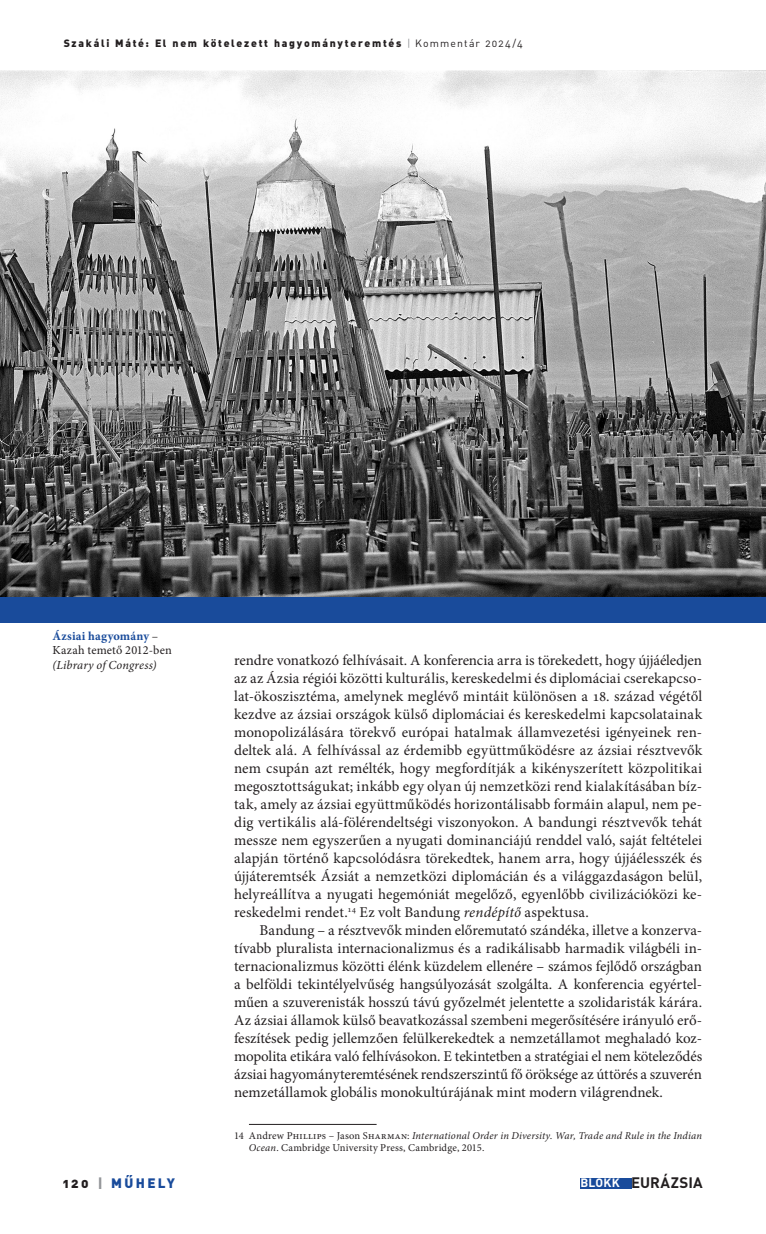
<style>
.page{position:relative;width:766px;height:1234px;background:#fff}
.page>*{position:absolute;margin:0;border:0;box-sizing:border-box;transform-origin:0 0}
._9_-_kenyér_2_---_10_pt{font:15px/18px "Minion Pro";letter-spacing:.005em;color:#231f20;text-align:justify}
.t1{font:700 15px "DIN Alt PFL";letter-spacing:.06em;color:#231f20}
.t2{font:13.5px "DIN Alt Blk PFL";letter-spacing:.2em;color:#194b9b}
._1000_-_képaláírás{font:12.3px/14.7px "Minion Pro";letter-spacing:.01em;color:#231f20}
._1000_-_képaláírás-2{font:italic 12.3px "Minion Pro";letter-spacing:.01em;color:#231f20}
._20_-_lábjegyzet{font:10.5px/12.3px "Minion Pro";letter-spacing:.005em;color:#231f20}
.t3{font:10.5px "DIN Alt Blk PFL";letter-spacing:.17em;color:#231f20}
.s1{font-family:"DIN Alt PFL";color:#939598}
.s2{font-family:"DIN Alt PFL"}
.s3{font-weight:700;color:#194b9b}
.s4{font-style:italic}
.s5{color:#231f20}
.s6{color:#939598}
.s7{font-size:12px;color:#fff}
</style>
<div class="page">
<div style="left:580px;top:1177px;width:52px;height:11px;background:#194b9b"></div>
<hr style="left:249px;top:1123px;width:127px;height:1px;background:#231f20">
<img style="left:0;top:70px;width:765px;height:526px">
<div style="left:0;top:596px;width:765px;height:26px;background:#194b9b"></div>
<p class="t3" style="left:64px;top:36px;width:459px">Szakáli Máté: El nem kötelezett hagyományteremtés <span class="s1">|</span> <span class="s2">Kommentár 2024/4</span></p>
<p class="_1000_-_képaláírás" style="left:52px;top:628px;width:121px"><span class="s3">Ázsiai hagyomány</span> –<br>Kazah temető 2012-ben</p>
<p class="_1000_-_képaláírás-2" style="left:52px;top:656px;width:105px">(Library of Congress)</p>
<p class="_9_-_kenyér_2_---_10_pt" style="left:234px;top:651px;width:469px">rendre vonatkozó felhívásait. A konferencia arra is törekedett, hogy újjáéledjen az az Ázsia régiói közötti kulturális, kereskedelmi és diplomáciai cserekapcso&shy;lat-ökoszisztéma, amelynek meglévő mintáit különösen a 18. század végétől kezdve az ázsiai országok külső diplomáciai és kereskedelmi kapcsolatainak monopolizálására törekvő európai hatalmak államvezetési igényeinek ren&shy;deltek alá. A felhívással az érdemibb együttműködésre az ázsiai résztvevők nem csupán azt remélték, hogy megfordítják a kikényszerített közpolitikai megosztottságukat; inkább egy olyan új nemzetközi rend kialakításában bíz&shy;tak, amely az ázsiai együttműködés horizontálisabb formáin alapul, nem pe&shy;dig vertikális alá-fölérendeltségi viszonyokon. A bandungi résztvevők tehát messze nem egyszerűen a nyugati dominanciájú renddel való, saját feltételei alapján történő kapcsolódásra törekedtek, hanem arra, hogy újjáélesszék és újjáteremtsék Ázsiát a nemzetközi diplomácián és a világgazdaságon belül, helyreállítva a nyugati hegemóniát megelőző, egyenlőbb civilizációközi ke&shy;reskedelmi rendet.<sup>14</sup> Ez volt Bandung <span class="s4">rendépítő</span> aspektusa.</p>
<p class="_9_-_kenyér_2_---_10_pt" style="left:234px;top:921px;width:469px;text-indent:26px">Bandung – a résztvevők minden előremutató szándéka, illetve a konzerva&shy;tívabb pluralista internacionalizmus és a radikálisabb harmadik világbéli in&shy;ternacionalizmus közötti élénk küzdelem ellenére – számos fejlődő országban a belföldi tekintélyelvűség hangsúlyozását szolgálta. A konferencia egyértel&shy;műen a szuverenisták hosszú távú győzelmét jelentette a szolidaristák kárára.<br>Az ázsiai államok külső beavatkozással szembeni megerősítésére irányuló erő&shy;feszítések pedig jellemzően felülkerekedtek a nemzetállamot meghaladó koz&shy;mopolita etikára való felhívásokon. E tekintetben a stratégiai el nem köteleződés ázsiai hagyományteremtésének rendszerszintű fő öröksége az úttörés a szuverén nemzetállamok globális monokultúrájának mint modern világrendnek.</p>
<p class="_20_-_lábjegyzet" style="left:249px;top:1129px;width:454px;text-indent:-15px">14 Andrew Phillips – Jason Sharman: <span class="s4">International Order in Diversity. War, Trade and Rule in the Indian<br>Ocean</span>. Cambridge University Press, Cambridge, 2015.</p>
<p class="t2" style="left:63px;top:1173px;width:113px"><span class="s5">120</span> <span class="s6">|</span> MŰHELY</p>
<p class="t1" style="left:580px;top:1172px;width:123px"><span class="s7">BLOKK</span> EURÁZSIA</p>
</div>
